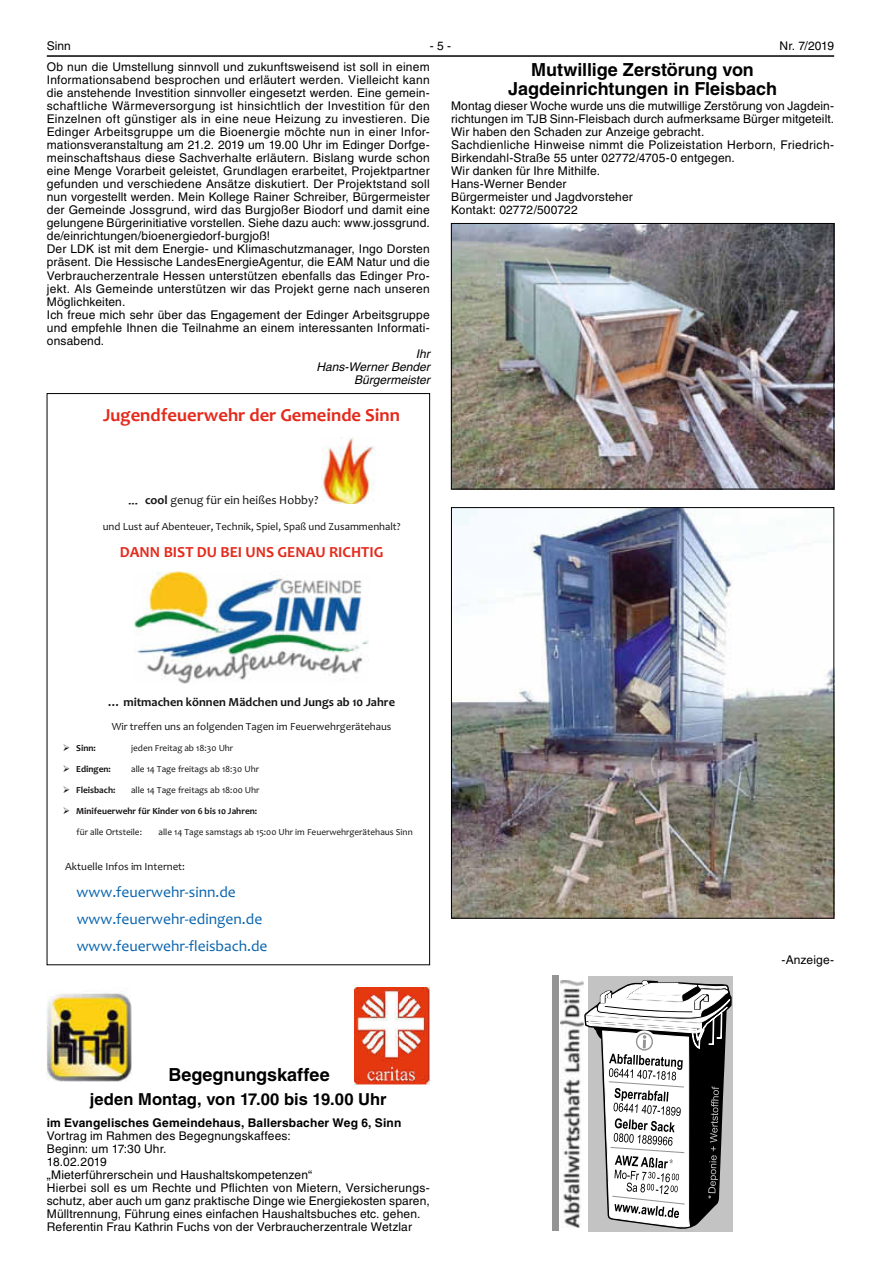
<style>
.page{position:relative;width:881px;height:1263px;background:#fff}
.page>*{position:absolute;margin:0;border:0;box-sizing:border-box;transform-origin:0 0}
.t1{font:700 18.6px "Candara";color:#e52a1c}
.t2{font:700 18px/19.5px "Helvetica LT";letter-spacing:-.005em;color:#000;text-align:center}
.t3{font:700 16.5px "Helvetica LT";color:#000}
.t4{font:15.45px/26.7px "Candara";color:#0964ae}
.t5{font:700 15.45px "Candara";color:#e52a1c}
.t6{font:700 12.3px "Candara";color:#161313}
.t7{font:12.3px "Candara";color:#161313}
.t8{font:12px/13px "Helvetica LT";letter-spacing:.015em;color:#000}
.t9{font:700 12px "Helvetica LT";letter-spacing:.015em;color:#000}
.t10{font:italic 12px/13px "Helvetica LT";color:#000;text-align:right}
.t11{font:10.95px "Candara";color:#161313}
.t12{font:9.3px "Candara";color:#161313}
.t13{font:700 9.3px "Candara";color:#161313}
.s1{font-family:"Comic Sans MS";font-weight:700;font-size:15.45px}
.s2{font-weight:700}
</style>
<div class="page">
<hr style="left:47px;top:55px;width:786px;height:2px;background:#000">
<img style="left:321px;top:437px;width:53px;height:67px">
<img style="left:135px;top:572px;width:233px;height:111px">
<img style="left:47px;top:993px;width:85px;height:88px">
<img style="left:354px;top:988px;width:75px;height:96px">
<img style="left:453px;top:225px;width:378px;height:262px">
<div style="left:451px;top:223px;width:382px;height:266px;border:1px solid #000"></div>
<img style="left:453px;top:509px;width:378px;height:407px">
<div style="left:451px;top:507px;width:382px;height:411px;border:1px solid #000"></div>
<svg style="left:558px;top:976px;width:26px;height:255px"></svg>
<div style="left:588px;top:976px;width:144px;height:255px;background:#c3c3c3"></div>
<img style="left:560px;top:981px;width:23px;height:247px">
<div style="left:552px;top:976px;width:6px;height:255px;background:#949494"></div>
<svg style="left:584px;top:980px;width:147px;height:249px"></svg>
<p class="t8" style="left:47px;top:40px;width:26px">Sinn</p>
<p class="t8" style="left:429px;top:40px;width:23px">-5-</p>
<p class="t8" style="left:779px;top:40px;width:56px">Nr. 7/2019</p>
<p class="t8" style="left:47px;top:62px;width:384px">Ob nun die Umstellung sinnvoll und zukunftsweisend ist soll in einem Informationsabend besprochen und erläutert werden. Vielleicht kann die anstehende Investition sinnvoller eingesetzt werden. Eine gemein&shy;schaftliche Wärmeversorgung ist hinsichtlich der Investition für den Einzelnen oft günstiger als in eine neue Heizung zu investieren. Die Edinger Arbeitsgruppe um die Bioenergie möchte nun in einer Infor&shy;mationsveranstaltung am 21.2. 2019 um 19.00 Uhr im Edinger Dorfge&shy;meinschaftshaus diese Sachverhalte erläutern. Bislang wurde schon eine Menge Vorarbeit geleistet, Grundlagen erarbeitet, Projektpartner gefunden und verschiedene Ansätze diskutiert. Der Projektstand soll nun vorgestellt werden. Mein Kollege Rainer Schreiber, Bürgermeister der Gemeinde Jossgrund, wird das Burgjoßer Biodorf und damit eine gelungene Bürgerinitiative vorstellen. Siehe dazu auch: www.jossgrund. de/einrichtungen/bioenergiedorf-burgjoß!<br>Der LDK ist mit dem Energie- und Klimaschutzmanager, Ingo Dorsten präsent. Die Hessische LandesEnergieAgentur, die EAM Natur und die Verbraucherzentrale Hessen unterstützen ebenfalls das Edinger Pro&shy;jekt. Als Gemeinde unterstützen wir das Projekt gerne nach unseren Möglichkeiten.<br>Ich freue mich sehr über das Engagement der Edinger Arbeitsgruppe und empfehle Ihnen die Teilnahme an einem interessanten Informati&shy;onsabend.</p>
<p class="t10" style="left:316px;top:347px;width:115px">Ihr<br>Hans-Werner Bender<br>Bürgermeister</p>
<h1 class="t1" style="left:103px;top:404px;width:298px">!"#$%&amp;'$"$()$*( &amp;$( +$,$-%&amp;$ .-%%</h1>
<h2 class="t2" style="left:508px;top:60px;width:270px">Mutwillige Zerstörung von<br>Jagdeinrichtungen in Fleisbach</h2>
<p class="t8" style="left:451px;top:101px;width:384px">Montag dieser Woche wurde uns die mutwillige Zerstörung von Jagdein&shy;richtungen im TJB Sinn-Fleisbach durch aufmerksame Bürger mitgeteilt.<br>Wir haben den Schaden zur Anzeige gebracht.<br>Sachdienliche Hinweise nimmt die Polizeistation Herborn, Friedrich-Birkendahl-Straße 55 unter 02772/4705-0 entgegen.<br>Wir danken für Ihre Mithilfe.<br>Hans-Werner Bender<br>Bürgermeister und Jagdvorsteher<br>Kontakt: 02772/500722</p>
<p class="t7" style="left:128px;top:492px;width:192px"><span class="s1">!</span> <span class="s2">/001</span> !"#$! %&amp;' "(# )"(*"+ ,-../0</p>
<p class="t11" style="left:103px;top:519px;width:299px">$#1 2$+3 4$% 5."#3"$"'6 7"8)#(96 :;("&lt;6 :;4* $#1 =$+4&gt;&gt;"#)4&lt;30</p>
<p class="t5" style="left:120px;top:542px;width:265px">2344 56.7 28 596 84. +9438 :6;&lt;76+</p>
<p class="t6" style="left:108px;top:694px;width:288px">! ,-=,&gt;/*$% ?@%%$% AB&amp;/*$% "%&amp; !"%#C &gt;D EF !&gt;*($</p>
<p class="t11" style="left:112px;top:719px;width:281px">?(' 3'"%%"# $#+ 4# %-&lt;!"#1"# 74!"# (&gt; @"$"'A")'!"'B3")4$+</p>
<p class="t13" style="left:76px;top:742px;width:21px">.-%%G</p>
<p class="t12" style="left:131px;top:742px;width:104px">C"1"# @'"(34! 4. DEFGH I)'</p>
<p class="t13" style="left:76px;top:763px;width:36px">9&amp;-%#$%G</p>
<p class="t12" style="left:131px;top:763px;width:129px">4&lt;&lt;" DJ 74!" %'"(34!+ 4. DEFGH I)'</p>
<p class="t13" style="left:76px;top:784px;width:41px">H1$-CD&gt;/*G</p>
<p class="t12" style="left:131px;top:784px;width:130px">4&lt;&lt;" DJ 74!" %'"(34!+ 4. DEFHH I)'</p>
<p class="t13" style="left:76px;top:805px;width:182px">A-%-'$"$()$*( 'I( J-%&amp;$( K0% L D-C EF !&gt;*($%G</p>
<p class="t12" style="left:77px;top:826px;width:67px">%&amp;' 4&lt;&lt;" K'3+3"(&lt;"F</p>
<p class="t12" style="left:158px;top:826px;width:255px">4&lt;&lt;" DJ 74!" +4&gt;+34!+ 4. DLFHH I)' (&gt; @"$"'A")'!"'B3")4$+ :(##</p>
<p class="t11" style="left:65px;top:860px;width:121px">593$"&lt;&lt;" M#%-+ (&gt; M#3"'#"3F</p>
<p class="t4" style="left:77px;top:879px;width:192px">AAAN%"$"'A")'O+(##N1"<br>AAAN%"$"'A")'O"1(#!"#N1"<br>AAAN%"$"'A")'O%&lt;"(+.48)N1"</p>
<h2 class="t2" style="left:168px;top:1065px;width:163px">Begegnungskaffee</h2>
<h3 class="t3" style="left:90px;top:1090px;width:298px">jeden Montag, von 17.00 bis 19.00 Uhr</h3>
<p class="t9" style="left:47px;top:1116px;width:356px">im Evangelisches Gemeindehaus, Ballersbacher Weg 6, Sinn</p>
<p class="t8" style="left:47px;top:1130px;width:384px">Vortrag im Rahmen des Begegnungskaffees:<br>Beginn: um 17:30 Uhr.<br>18.02.2019<br>„Mieterführerschein und Haushaltskompetenzen“<br>Hierbei soll es um Rechte und Pflichten von Mietern, Versicherungs&shy;schutz, aber auch um ganz praktische Dinge wie Energiekosten sparen, Mülltrennung, Führung eines einfachen Haushaltsbuches etc. gehen.<br>Referentin Frau Kathrin Fuchs von der Verbraucherzentrale Wetzlar</p>
<p class="t8" style="left:781px;top:954px;width:54px">-Anzeige-</p>
</div>
